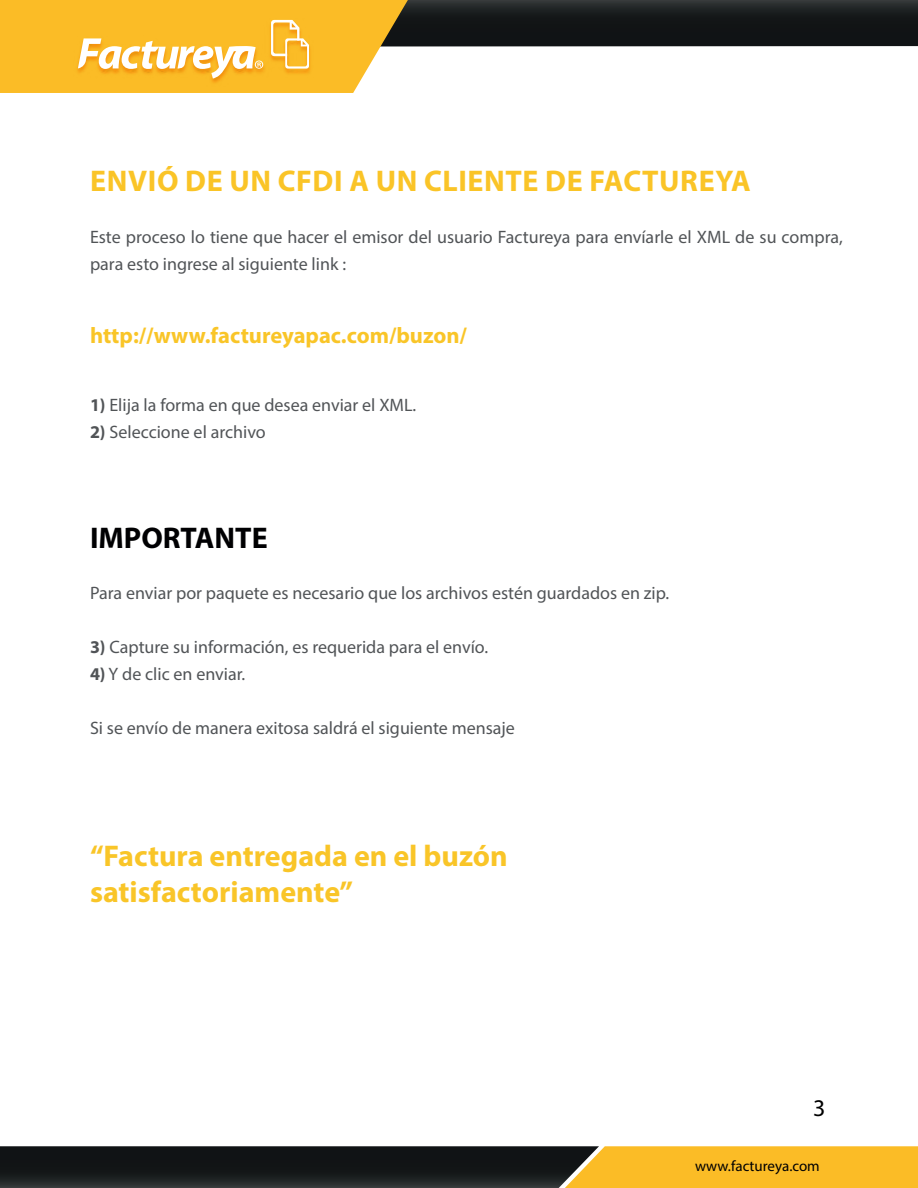
<style>
.page{position:relative;width:918px;height:1188px;background:#fff}
.page>*{position:absolute;margin:0;border:0;box-sizing:border-box;transform-origin:0 0}
.t1{font:700 30px/36px "Myriad Pro";color:#f9c528}
.t2{font:700 30px "Myriad Pro";letter-spacing:.02em;color:#fac427}
.t3{font:700 30px "Myriad Pro";color:#000002}
.t4{font:24px "Myriad Pro";color:#000}
.t5{font:700 22.5px "Myriad Pro";color:#f9c528}
.t6{font:18px/27px "Myriad Pro";color:#515457}
.t7{font:15px "Myriad Pro";color:#000002}
.s1{font-weight:700}
</style>
<div class="page">
<svg style="left:0;top:1146px;width:918px;height:42px;background:#6b5722"></svg>
<svg style="left:0;top:0;width:918px;height:93px"></svg>
<h1 class="t2" style="left:90px;top:161px;width:662px">ENVIÓ DE UN CFDI A UN CLIENTE DE FACTUREYA</h1>
<p class="t6" style="left:90px;top:223px;width:754px">Este proceso lo tiene que hacer el emisor del usuario Factureya para envíarle el XML de su compra, para esto ingrese al siguiente link :</p>
<p class="t5" style="left:90px;top:321px;width:379px">http://www.factureyapac.com/buzon/</p>
<p class="t6" style="left:90px;top:391px;width:328px"><span class="s1">1)</span> Elija la forma en que desea enviar el XML.</p>
<p class="t6" style="left:90px;top:418px;width:177px"><span class="s1">2)</span> Seleccione el archivo</p>
<h1 class="t3" style="left:90px;top:519px;width:179px">IMPORTANTE</h1>
<p class="t6" style="left:90px;top:579px;width:581px">Para enviar por paquete es necesario que los archivos estén guardados en zip.</p>
<p class="t6" style="left:90px;top:633px;width:400px"><span class="s1">3)</span> Capture su información, es requerida para el envío.</p>
<p class="t6" style="left:90px;top:660px;width:157px"><span class="s1">4)</span> Y de clic en enviar.</p>
<p class="t6" style="left:90px;top:714px;width:426px">Si se envío de manera exitosa saldrá el siguiente mensaje</p>
<h1 class="t1" style="left:90px;top:836px;width:419px">“Factura entregada en el buzón satisfactoriamente”</h1>
<h2 class="t4" style="left:813px;top:1093px;width:14px">3</h2>
<p class="t7" style="left:695px;top:1157px;width:126px">www.factureya.com</p>
</div>
